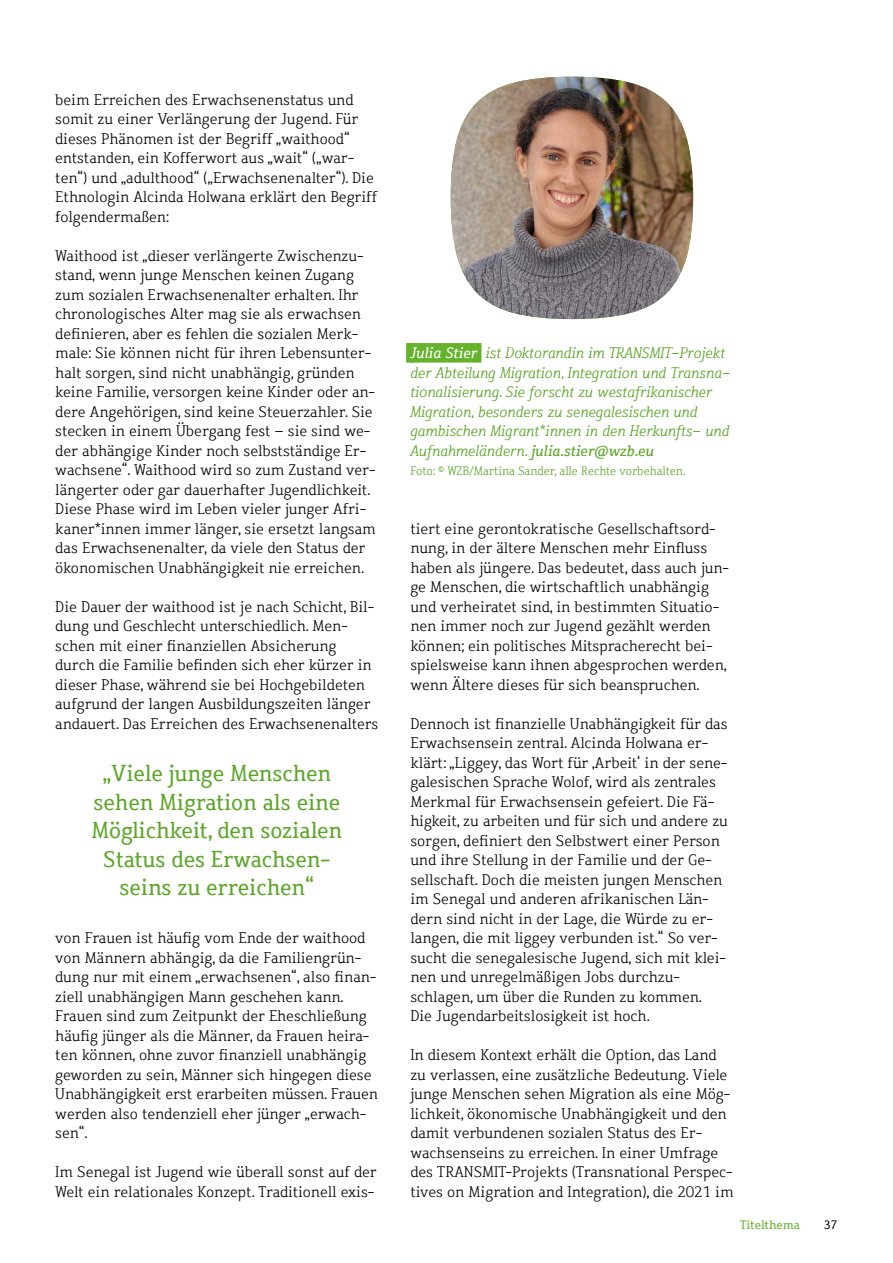
<style>
.page{position:relative;width:893px;height:1263px;background:#fff}
.page>*{position:absolute;margin:0;border:0;box-sizing:border-box;transform-origin:0 0}
.t1{font:22.5px/28.5px "Dahrendorf";letter-spacing:-.005em;color:#5ca629;text-align:center}
.t2{font:300 15px/19.5px "Dahrendorf";color:#000}
.t3{font:italic 300 15px/19.5px "Dahrendorf";color:#5ca629}
.t4{font:300 12px "Dahrendorf";letter-spacing:-.005em;color:#5ca629}
.t5{font:12px "Dahrendorf";color:#64b32b}
.t6{font:12px "Dahrendorf";color:#000}
.s1{font-weight:400;color:#fff}
.s2{font-weight:400}
</style>
<div class="page">
<div style="left:406px;top:343px;width:9px;height:20px;background:#64b32b"></div>
<div style="left:410px;top:343px;width:71px;height:20px;background:#64b32b"></div>
<img style="left:451px;top:77px;width:242px;height:242px">
<p class="t2" style="left:55px;top:90px;width:323px">beim Erreichen des Erwachsenenstatus und somit zu einer Verlängerung der Jugend. Für dieses Phänomen ist der Begriff „waithood“ entstanden, ein Kofferwort aus „wait“ („war&shy;ten“) und „adulthood“ („Erwachsenenalter“). Die Ethnologin Alcinda Holwana erklärt den Begriff folgendermaßen:</p>
<p class="t2" style="left:55px;top:246px;width:322px">Waithood ist „dieser verlängerte Zwischenzu&shy;stand, wenn junge Menschen keinen Zugang zum sozialen Erwachsenenalter erhalten. Ihr chronologisches Alter mag sie als erwachsen definieren, aber es fehlen die sozialen Merk&shy;male: Sie können nicht für ihren Lebensunter&shy;halt sorgen, sind nicht unabhängig, gründen keine Familie, versorgen keine Kinder oder an&shy;dere Angehörigen, sind keine Steuerzahler. Sie stecken in einem Übergang fest – sie sind we&shy;der abhängige Kinder noch selbstständige Er&shy;wachsene“. Waithood wird so zum Zustand ver&shy;längerter oder gar dauerhafter Jugendlichkeit.<br>Diese Phase wird im Leben vieler junger Afri&shy;kaner*innen immer länger, sie ersetzt langsam das Erwachsenenalter, da viele den Status der ökonomischen Unabhängigkeit nie erreichen.</p>
<p class="t2" style="left:55px;top:597px;width:325px">Die Dauer der waithood ist je nach Schicht, Bil&shy;dung und Geschlecht unterschiedlich. Men&shy;schen mit einer finanziellen Absicherung durch die Familie befinden sich eher kürzer in dieser Phase, während sie bei Hochgebildeten aufgrund der langen Ausbildungszeiten länger andauert. Das Erreichen des Erwachsenenalters</p>
<p class="t1" style="left:92px;top:759px;width:252px">„Viele junge Menschen sehen Migration als eine<br>Möglichkeit, den sozialen<br>Status des Erwachsen&shy;seins zu erreichen“</p>
<p class="t2" style="left:55px;top:928px;width:324px">von Frauen ist häufig vom Ende der waithood von Männern abhängig, da die Familiengrün&shy;dung nur mit einem „erwachsenen“, also finan&shy;ziell unabhängigen Mann geschehen kann.<br>Frauen sind zum Zeitpunkt der Eheschließung häufig jünger als die Männer, da Frauen heira&shy;ten können, ohne zuvor finanziell unabhängig geworden zu sein, Männer sich hingegen diese Unabhängigkeit erst erarbeiten müssen. Frauen werden also tendenziell eher jünger „erwach&shy;sen“.</p>
<p class="t2" style="left:55px;top:1162px;width:323px">Im Senegal ist Jugend wie überall sonst auf der<br>Welt ein relationales Konzept. Traditionell exis-</p>
<p class="t3" style="left:410px;top:343px;width:322px"><span class="s1">Julia Stier</span> ist Doktorandin im TRANSMIT-Projekt der Abteilung Migration, Integration und Transna&shy;tionalisierung. Sie forscht zu westafrikanischer Migration, besonders zu senegalesischen und gambischen Migrant*innen in den Herkunfts- und Aufnahmeländern. <span class="s2">julia.stier@wzb.eu</span></p>
<p class="t4" style="left:410px;top:463px;width:276px">Foto: © WZB/Martina Sander, alle Rechte vorbehalten.</p>
<p class="t2" style="left:410px;top:519px;width:320px">tiert eine gerontokratische Gesellschaftsord&shy;nung, in der ältere Menschen mehr Einfluss haben als jüngere. Das bedeutet, dass auch jun&shy;ge Menschen, die wirtschaftlich unabhängig und verheiratet sind, in bestimmten Situatio&shy;nen immer noch zur Jugend gezählt werden können; ein politisches Mitspracherecht bei&shy;spielsweise kann ihnen abgesprochen werden, wenn Ältere dieses für sich beanspruchen.</p>
<p class="t2" style="left:410px;top:714px;width:319px">Dennoch ist finanzielle Unabhängigkeit für das Erwachsensein zentral. Alcinda Holwana er&shy;klärt: „Liggey, das Wort für ‚Arbeit‘ in der sene&shy;galesischen Sprache Wolof, wird als zentrales Merkmal für Erwachsensein gefeiert. Die Fä&shy;higkeit, zu arbeiten und für sich und andere zu sorgen, definiert den Selbstwert einer Person und ihre Stellung in der Familie und der Ge&shy;sellschaft. Doch die meisten jungen Menschen im Senegal und anderen afrikanischen Län&shy;dern sind nicht in der Lage, die Würde zu er&shy;langen, die mit liggey verbunden ist.“ So ver&shy;sucht die senegalesische Jugend, sich mit klei&shy;nen und unregelmäßigen Jobs durchzu&shy;schlagen, um über die Runden zu kommen.<br>Die Jugendarbeitslosigkeit ist hoch.</p>
<p class="t2" style="left:410px;top:1045px;width:325px">In diesem Kontext erhält die Option, das Land zu verlassen, eine zusätzliche Bedeutung. Viele junge Menschen sehen Migration als eine Mög&shy;lichkeit, ökonomische Unabhängigkeit und den damit verbundenen sozialen Status des Er&shy;wachsenseins zu erreichen. In einer Umfrage des TRANSMIT-Projekts (Transnational Perspec&shy;tives on Migration and Integration), die 2021 im</p>
<p class="t5" style="left:740px;top:1217px;width:61px">Titelthema</p>
<p class="t6" style="left:824px;top:1217px;width:15px">37</p>
</div>
